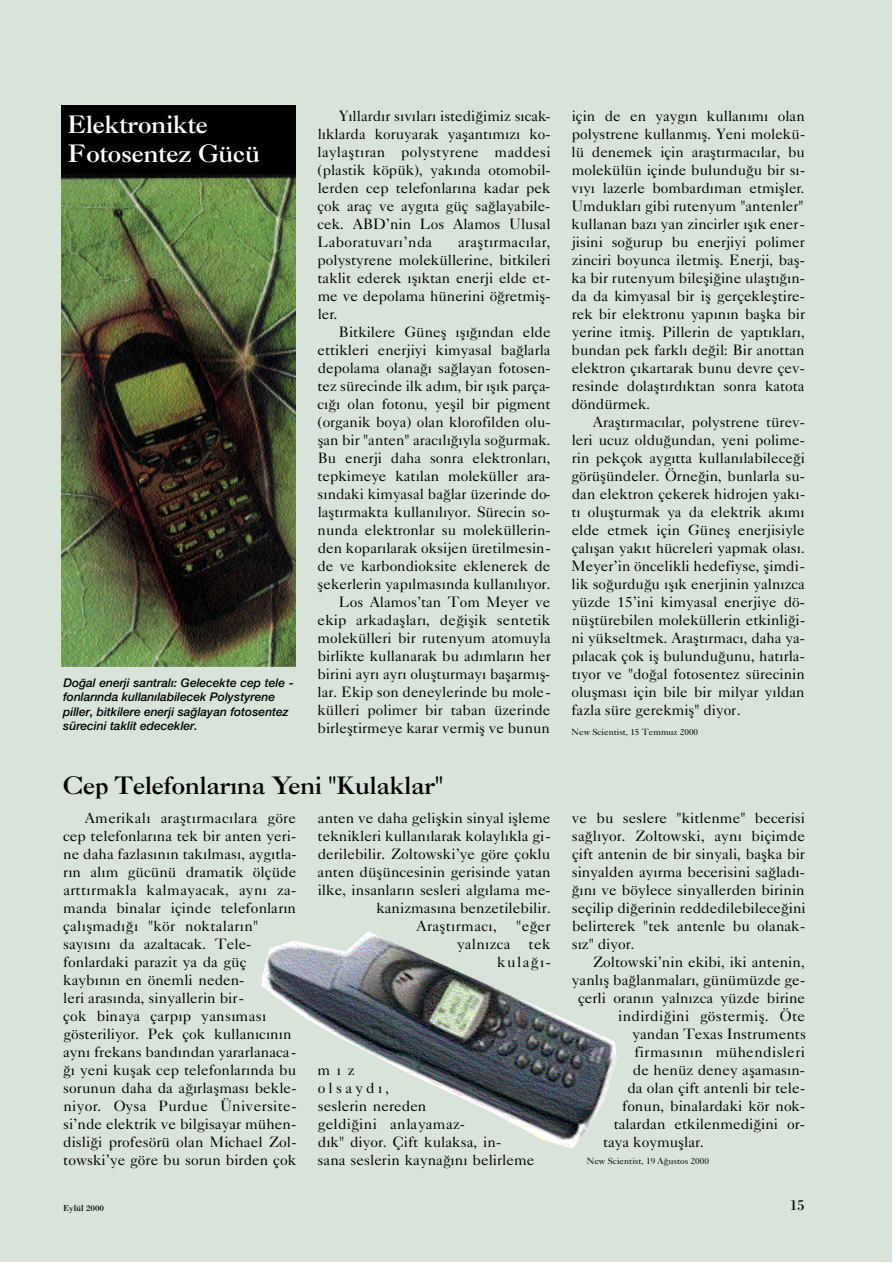
<style>
.page{position:relative;width:893px;height:1263px;background:#fff}
.page>*{position:absolute;margin:0;border:0;box-sizing:border-box;transform-origin:0 0}
.t1{font:24px "Caslon Three";color:#000}
.t2{font:24px/28.8px "Caslon Three";color:#fff}
.t3{font:15px/18px "Caslon Five Forty";color:#000;text-align:justify}
.t4{font:15px "Caslon Five Forty";letter-spacing:.02em;color:#000}
.t5{font:15px "Bodoni";color:#000}
.t6{font:italic 500 12px/14.4px "Helvetica Neue";color:#000}
.t7{font:9px "Caslon Five Forty";color:#000}
.t8{font:9px "Bodoni";color:#000}
</style>
<div class="page">
<div style="left:0;top:0;width:891px;height:1262px;background:#d8e4d9"></div>
<div style="left:62px;top:105px;width:234px;height:561px;background:#000"></div>
<img style="left:62px;top:174px;width:234px;height:492px">
<img style="left:261px;top:932px;width:355px;height:217px">
<h1 class="t2" style="left:68px;top:112px;width:194px">Elektronikte<br>Fotosentez Gücü</h1>
<p class="t6" style="left:63px;top:677px;width:232px">Doğal enerji santralı: Gelecekte cep tele - fonlarında kullanılabilecek Polystyrene piller, bitkilere enerji sağlayan fotosentez sürecini taklit edecekler.</p>
<p class="t3" style="left:317px;top:108px;width:235px;text-indent:22px">Yıllardır sıvıları istediğimiz sıcak&shy;lıklarda koruyarak yaşantımızı ko&shy;laylaştıran polystyrene maddesi (plastik köpük), yakında otomobil&shy;lerden cep telefonlarına kadar pek çok araç ve aygıta güç sağlayabile&shy;cek. ABD’nin Los Alamos Ulusal Laboratuvarı’nda</p>
<p class="t3" style="left:317px;top:234px;width:235px;text-indent:141px">araştırm a c ı l a r, polystyrene moleküllerine, bitkileri taklit ederek ışıktan enerji elde et&shy;me ve depolama hünerini öğretmiş&shy;ler.</p>
<p class="t3" style="left:317px;top:324px;width:235px;text-align:right">Bitkilere Güneş ışığından elde ettikleri enerjiyi kimyasal bağlarla depolama olanağı sağlayan fotosen&shy;tez sürecinde ilk adım, bir ışık parça&shy;cığı olan fotonu, yeşil bir pigment (organik boya) olan klorofilden olu&shy;şan bir "anten" aracılığıyla soğurmak.<br>Bu enerji daha sonra elektronları, tepkimeye katılan moleküller ara&shy;sındaki kimyasal bağlar üzerinde do&shy;laştırmakta kullanılıyor. Sürecin so&shy;nunda elektronlar su moleküllerin&shy;den koparılarak oksijen üretilmesin&shy;de ve karbondioksite eklenerek de şekerlerin yapılmasında kullanılıyor.<br>Los Alamos’tan Tom Meyer ve ekip arkadaşları, değişik sentetik molekülleri bir rutenyum atomuyla birlikte kullanarak bu adımların her birini ayrı ayrı oluşturmayı başarmış&shy;lar. Ekip son deneylerinde bu mole&shy;külleri polimer bir taban üzerinde birleştirmeye karar vermiş ve bunun</p>
<h1 class="t1" style="left:63px;top:776px;width:381px">Cep Telefonlarına Yeni "Kulaklar"</h1>
<p class="t3" style="left:63px;top:810px;width:235px;text-align:left;text-indent:22px">Amerikalı araştırmacılara göre cep telefonlarına tek bir anten yeri&shy;ne daha fazlasının takılması, aygıtla&shy;rın alım gücünü dramatik ölçüde a rt t ı rmakla kalmayacak, aynı za&shy;manda binalar içinde telefonların çalışmadığı "kör noktaların" sayısını da azaltacak. Tele&shy;fonlardaki parazit ya da güç kaybının en önemli neden-<br>leri arasında, sinyallerin bir-<br>çok binaya çarpıp yansıması gösteriliyor. Pek çok kullanıcının aynı frekans bandından yararlanaca&shy;ğı yeni kuşak cep telefonlarında bu sorunun daha da ağırlaşması bekle&shy;n i y o r. Oysa Purdue Üniversite&shy;si’nde elektrik ve bilgisayar mühen&shy;disliği profesörü olan Michael Zol&shy;towski’ye göre bu sorun birden çok</p>
<p class="t3" style="left:318px;top:810px;width:234px">anten ve daha gelişkin sinyal işleme</p>
<p class="t3" style="left:317px;top:828px;width:234px">teknikleri kullanılarak kolaylıkla gi-</p>
<p class="t3" style="left:318px;top:846px;width:234px">derilebilir. Zoltowski’ye göre çoklu</p>
<p class="t3" style="left:317px;top:864px;width:234px">anten düşüncesinin gerisinde yatan</p>
<p class="t3" style="left:318px;top:882px;width:234px">ilke, insanların sesleri algılama me-</p>
<p class="t3" style="left:376px;top:900px;width:176px">kanizmasına benzetilebilir.</p>
<p class="t3" style="left:416px;top:918px;width:82px">A r a ş t ı rmacı,</p>
<p class="t3" style="left:457px;top:918px;width:95px;text-align:right">"eğer<br>yalnızca tek k u l a ğ ı-</p>
<p class="t3" style="left:317px;top:1062px;width:218px;text-align:left">m ı z<br>o l s a y d ı ,<br>seslerin nereden<br>geldiğini anlayamaz-<br>dık" diyor. Çift kulaksa, in-<br>sana seslerin kaynağını belirleme</p>
<p class="t3" style="left:571px;top:108px;width:235px">için de en yaygın kullanımı olan polystrene kullanmış. Yeni molekü&shy;lü denemek için araştırmacılar, bu molekülün içinde bulunduğu bir sı&shy;vıyı lazerle bombardıman etmişler.<br>Umdukları gibi rutenyum "antenler" kullanan bazı yan zincirler ışık ener&shy;jisini soğurup bu enerjiyi polimer zinciri boyunca iletmiş. Enerji, baş&shy;ka bir rutenyum bileşiğine ulaştığın&shy;da da kimyasal bir iş gerçekleştire&shy;rek bir elektronu yapının başka bir yerine itmiş. Pillerin de yaptıkları, bundan pek farklı değil: Bir anottan elektron çıkartarak bunu devre çev&shy;resinde dolaştırdıktan sonra katota döndürmek.</p>
<p class="t3" style="left:571px;top:414px;width:235px;text-indent:21px">Araştırmacılar, polystrene türev&shy;leri ucuz olduğundan, yeni polime&shy;rin pekçok aygıtta kullanılabileceği görüşündeler. Örneğin, bunlarla su&shy;dan elektron çekerek hidrojen yakı&shy;tı oluşturmak ya da elektrik akımı elde etmek için Güneş enerjisiyle çalışan yakıt hücreleri yapmak olası.<br>Meyer’in öncelikli hedefiyse, şimdi&shy;lik soğurduğu ışık enerjinin yalnızca yüzde 15’ini kimyasal enerjiye dö&shy;nüştürebilen moleküllerin etkinliği&shy;ni yükseltmek. Araştırmacı, daha ya&shy;pılacak çok iş bulunduğunu, hatırla&shy;tıyor ve "doğal fotosentez sürecinin oluşması için bile bir milyar yıldan fazla süre gerekmiş" diyor.</p>
<p class="t7" style="left:571px;top:729px;width:128px">New Scientist, 15 Temmuz 2000</p>
<p class="t3" style="left:571px;top:810px;width:236px">ve bu seslere "kitlenme" becerisi s a ğ l ı y o r. Zoltowski, aynı biçimde çift antenin de bir sinyali, başka bir sinyalden ayırma becerisini sağladı&shy;ğını ve böylece sinyallerden birinin seçilip diğerinin reddedilebileceğini belirterek "tek antenle bu olanak&shy;sız" diyor.</p>
<p class="t3" style="left:593px;top:954px;width:213px">Zoltowski’nin ekibi, iki antenin,</p>
<p class="t3" style="left:572px;top:972px;width:235px">yanlış bağlanmaları, günümüzde ge-</p>
<p class="t3" style="left:578px;top:990px;width:229px">çerli oranın yalnızca yüzde birine</p>
<p class="t4" style="left:618px;top:1011px;width:188px">i n d i rdiğini göstermiş. Öte</p>
<p class="t3" style="left:632px;top:1026px;width:175px">yandan Texas Instruments</p>
<p class="t4" style="left:634px;top:1047px;width:172px">f i rmasının mühendisleri</p>
<p class="t3" style="left:632px;top:1062px;width:174px">de henüz deney aşamasın-</p>
<p class="t3" style="left:627px;top:1080px;width:179px">da olan çift antenli bir tele-</p>
<p class="t3" style="left:622px;top:1098px;width:184px">fonun, binalardaki kör nok-</p>
<p class="t3" style="left:613px;top:1116px;width:193px">talardan etkilenmediğini or-</p>
<p class="t3" style="left:603px;top:1134px;width:102px">taya koymuşlar.</p>
<p class="t7" style="left:586px;top:1158px;width:124px">New Scientist, 19 Ağustos 2000</p>
<p class="t8" style="left:63px;top:1204px;width:42px">Eylül 2000</p>
<p class="t5" style="left:789px;top:1200px;width:16px">15</p>
</div>
